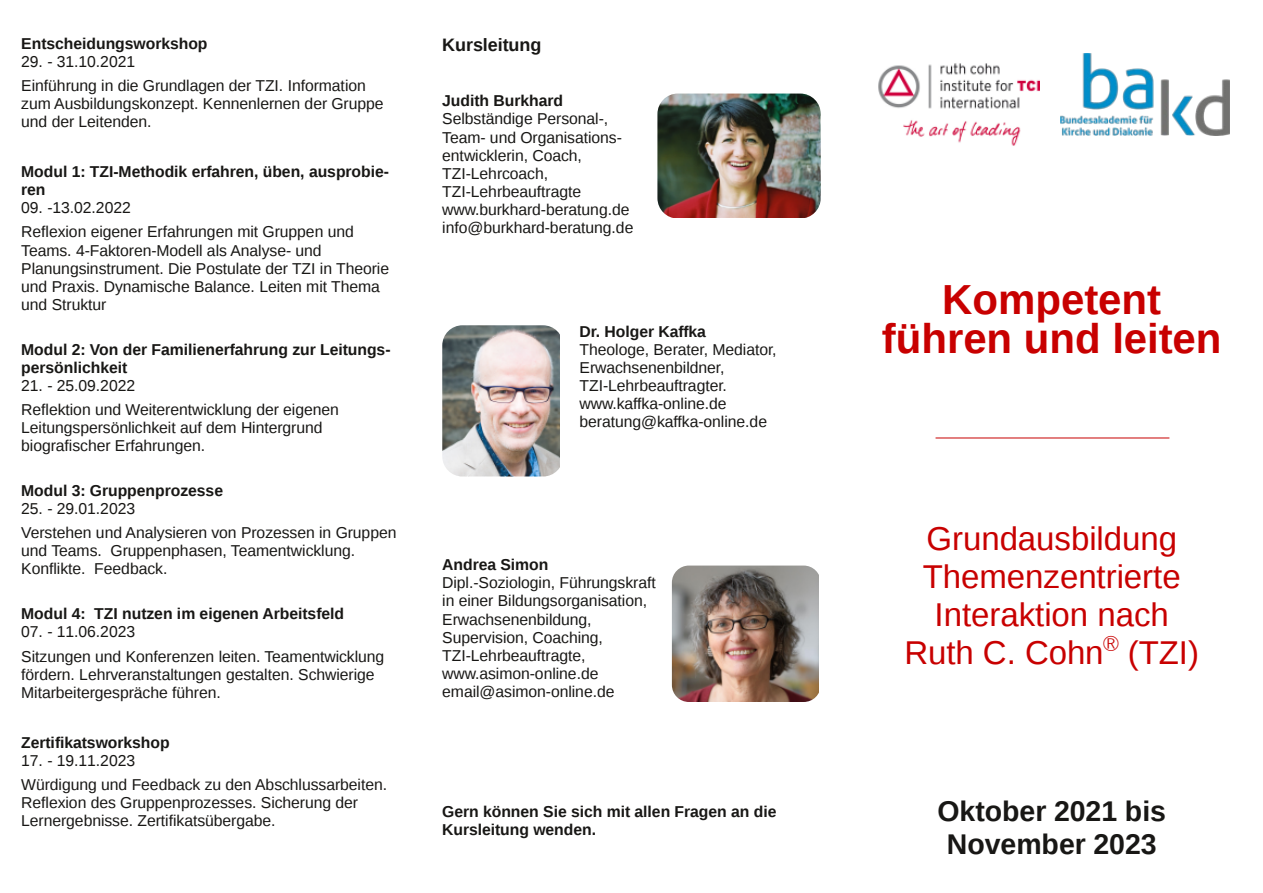
<style>
.page{position:relative;width:1263px;height:893px;background:#fff}
.page>*{position:absolute;margin:0;border:0;box-sizing:border-box;transform-origin:0 0}
.t1{font:700 42px/39.3px "Liberation Sans";color:#c80000;text-align:center}
.t2{font:33px/38px "Liberation Sans";color:#c80000;text-align:center}
.t3{font:700 28.5px/32.7px "Liberation Sans";letter-spacing:-.005em;color:#181715;text-align:center}
.t4{font:700 18px "Liberation Sans";letter-spacing:-.005em;color:#181715}
.t5{font:15.75px/18.1px "Liberation Sans";letter-spacing:-.005em;color:#181715}
.t6{font:700 15.75px/18.1px "Liberation Sans";letter-spacing:-.005em;color:#181715}
</style>
<div class="page">
<img style="left:878px;top:63px;width:161px;height:83px">
<hr style="left:935px;top:438px;width:234px;height:1px;background:#c80000">
<img style="left:1060px;top:54px;width:169px;height:82px">
<img style="left:657px;top:94px;width:163px;height:124px;border-radius:20px">
<img style="left:442px;top:325px;width:118px;height:151px">
<img style="left:672px;top:566px;width:147px;height:136px">
<p class="t6" style="left:21px;top:34px;width:188px">Entscheidungsworkshop</p>
<p class="t5" style="left:21px;top:49px;width:346px;line-height:24.2px">29. - 31.10.2021<br>Einführung in die Grundlagen der TZI. Information</p>
<p class="t5" style="left:21px;top:94px;width:364px">zum Ausbildungskonzept. Kennenlernen der Gruppe und der Leitenden.</p>
<p class="t6" style="left:21px;top:163px;width:369px">Modul 1: TZI-Methodik erfahren, üben, ausprobie‐ ren</p>
<p class="t5" style="left:21px;top:196px;width:334px;line-height:24.2px">09. -13.02.2022<br>Reflexion eigener Erfahrungen mit Gruppen und</p>
<p class="t5" style="left:21px;top:241px;width:369px">Teams. 4-Faktoren-Modell als Analyse- und Planungsinstrument. Die Postulate der TZI in Theorie und Praxis. Dynamische Balance. Leiten mit Thema und Struktur</p>
<p class="t6" style="left:21px;top:340px;width:371px">Modul 2: Von der Familienerfahrung zur Leitungs‐ persönlichkeit</p>
<p class="t5" style="left:21px;top:373px;width:319px;line-height:24.2px">21. - 25.09.2022<br>Reflektion und Weiterentwicklung der eigenen</p>
<p class="t5" style="left:21px;top:419px;width:303px">Leitungspersönlichkeit auf dem Hintergrund biografischer Erfahrungen.</p>
<p class="t6" style="left:21px;top:481px;width:203px">Modul 3: Gruppenprozesse</p>
<p class="t5" style="left:21px;top:497px;width:377px;line-height:24.2px">25. - 29.01.2023<br>Verstehen und Analysieren von Prozessen in Gruppen</p>
<p class="t5" style="left:21px;top:542px;width:335px">und Teams. Gruppenphasen, Teamentwicklung.<br>Konflikte. Feedback.</p>
<p class="t6" style="left:21px;top:605px;width:324px">Modul 4: TZI nutzen im eigenen Arbeitsfeld</p>
<p class="t5" style="left:21px;top:620px;width:365px;line-height:24.2px">07. - 11.06.2023<br>Sitzungen und Konferenzen leiten. Teamentwicklung</p>
<p class="t5" style="left:21px;top:665px;width:355px">fördern. Lehrveranstaltungen gestalten. Schwierige<br>Mitarbeitergespräche führen.</p>
<p class="t6" style="left:21px;top:733px;width:150px">Zertifikatsworkshop</p>
<p class="t5" style="left:21px;top:748px;width:367px;line-height:24.2px">17. - 19.11.2023<br>Würdigung und Feedback zu den Abschlussarbeiten.</p>
<p class="t5" style="left:21px;top:793px;width:338px">Reflexion des Gruppenprozesses. Sicherung der<br>Lernergebnisse. Zertifikatsübergabe.</p>
<p class="t4" style="left:442px;top:35px;width:101px">Kursleitung</p>
<p class="t6" style="left:442px;top:92px;width:122px">Judith Burkhard</p>
<p class="t5" style="left:442px;top:110px;width:193px">Selbständige Personal-,<br>Team- und Organisations‐ entwicklerin, Coach,<br>TZI-Lehrcoach,<br>TZI-Lehrbeauftragte www.burkhard-beratung.de info@burkhard-beratung.de</p>
<p class="t6" style="left:579px;top:322px;width:128px">Dr. Holger Kaffka</p>
<p class="t5" style="left:579px;top:340px;width:199px">Theologe, Berater, Mediator,<br>Erwachsenenbildner,<br>TZI-Lehrbeauftragter. www.kaffka-online.de beratung@kaffka-online.de</p>
<p class="t6" style="left:442px;top:556px;width:108px">Andrea Simon</p>
<p class="t5" style="left:442px;top:574px;width:215px">Dipl.-Soziologin, Führungskraft in einer Bildungsorganisation,<br>Erwachsenenbildung,<br>Supervision, Coaching,<br>TZI-Lehrbeauftragte, www.asimon-online.de email@asimon-online.de</p>
<p class="t6" style="left:442px;top:802px;width:336px">Gern können Sie sich mit allen Fragen an die<br>Kursleitung wenden.</p>
<h1 class="t1" style="left:882px;top:280px;width:341px">Kompetent führen und leiten</h1>
<h2 class="t2" style="left:904px;top:520px;width:296px">Grundausbildung<br>Themenzentrierte<br>Interaktion nach<br>Ruth C. Cohn<sup>®</sup> (TZI)</h2>
<h3 class="t3" style="left:937px;top:795px;width:230px">Oktober 2021 bis<br>November 2023</h3>
</div>
